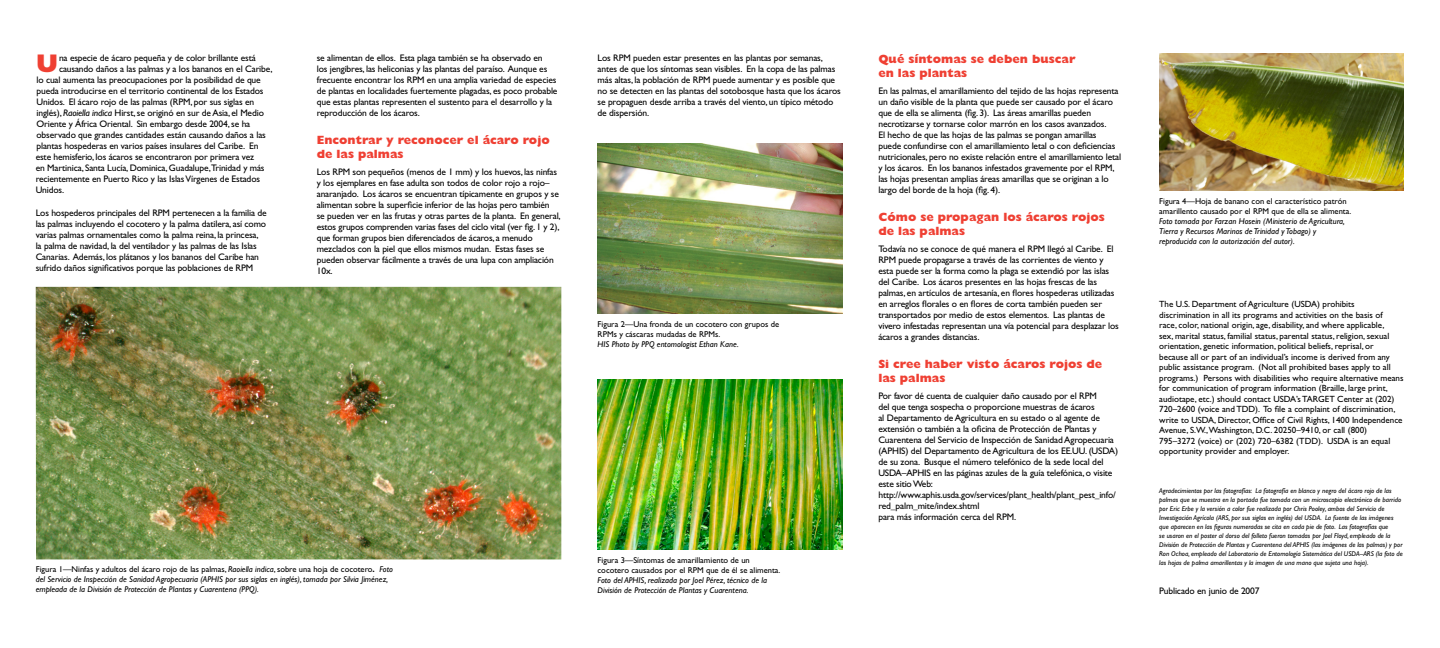
<style>
.page{position:relative;width:1440px;height:648px;background:#fff}
.page>*{position:absolute;margin:0;border:0;box-sizing:border-box;transform-origin:0 0}
.Body_Text_Drop_Cap_p{font:800 25.6px "Gill Sans";color:#ef4033}
._1st_degree_subhead{font:800 12px/14px "Gill Sans";color:#ef4033}
.Body_Text{font:9.5px/11px "Gill Sans";letter-spacing:-.015em;color:#000}
.Body_Text_Drop_Cap_p-2{font:9.5px "Gill Sans";letter-spacing:-.015em;color:#000}
.Antidiscrimination_p{font:9px/10.5px "Gill Sans";color:#000}
.Photo_captions{font:italic 8.5px/10px "Gill Sans";color:#000}
.Photo_captions-2{font:8.5px/10px "Gill Sans";color:#000}
.photo_credits{font:italic 7px/9px "Gill Sans";color:#000}
.s1{font-style:italic}
.s2{font-style:normal}
.s3{font-weight:700;font-style:normal}
</style>
<div class="page">
<img style="left:598px;top:380px;width:244px;height:170px">
<img style="left:1159px;top:54px;width:245px;height:137px">
<img style="left:36px;top:287px;width:525px;height:272px">
<img style="left:598px;top:144px;width:244px;height:170px">
<p class="Body_Text_Drop_Cap_p" style="left:36px;top:49px;width:23px">U</p>
<p class="Body_Text_Drop_Cap_p-2" style="left:59px;top:52px;width:198px">na especie de ácaro pequeña y de color brillante está</p>
<p class="Body_Text_Drop_Cap_p-2" style="left:59px;top:63px;width:215px">causando daños a las palmas y a los bananos en el Caribe,</p>
<p class="Body_Text_Drop_Cap_p-2" style="left:36px;top:74px;width:226px">lo cual aumenta las preocupaciones por la posibilidad de que</p>
<p class="Body_Text_Drop_Cap_p-2" style="left:36px;top:85px;width:229px">pueda introducirse en el territorio continental de los Estados</p>
<p class="Body_Text_Drop_Cap_p-2" style="left:36px;top:96px;width:219px">Unidos. El ácaro rojo de las palmas (RPM, por sus siglas en</p>
<p class="Body_Text_Drop_Cap_p-2" style="left:36px;top:107px;width:229px">inglés), <span class="s1">Raoiella indica</span> Hirst, se originó en sur de Asia, el Medio</p>
<p class="Body_Text_Drop_Cap_p-2" style="left:36px;top:118px;width:215px">Oriente y África Oriental. Sin embargo desde 2004, se ha</p>
<p class="Body_Text_Drop_Cap_p-2" style="left:36px;top:129px;width:231px">observado que grandes cantidades están causando daños a las</p>
<p class="Body_Text_Drop_Cap_p-2" style="left:36px;top:140px;width:223px">plantas hospederas en varios países insulares del Caribe. En</p>
<p class="Body_Text_Drop_Cap_p-2" style="left:36px;top:151px;width:220px">este hemisferio, los ácaros se encontraron por primera vez</p>
<p class="Body_Text_Drop_Cap_p-2" style="left:36px;top:162px;width:230px">en Martinica, Santa Lucía, Dominica, Guadalupe,Trinidad y más</p>
<p class="Body_Text_Drop_Cap_p-2" style="left:36px;top:173px;width:226px">recientemente en Puerto Rico y las Islas Vírgenes de Estados</p>
<p class="Body_Text_Drop_Cap_p-2" style="left:36px;top:184px;width:30px">Unidos.</p>
<p class="Body_Text" style="left:36px;top:207px;width:233px">Los hospederos principales del RPM pertenecen a la familia de las palmas incluyendo el cocotero y la palma datilera, así como varias palmas ornamentales como la palma reina, la princesa, la palma de navidad, la del ventilador y las palmas de las Islas Canarias. Además, los plátanos y los bananos del Caribe han sufrido daños significativos porque las poblaciones de RPM</p>
<p class="Body_Text" style="left:317px;top:52px;width:242px">se alimentan de ellos. Esta plaga también se ha observado en<br>los jengibres, las heliconias y las plantas del paraíso. Aunque es frecuente encontrar los RPM en una amplia variedad de especies de plantas en localidades fuertemente plagadas, es poco probable que estas plantas representen el sustento para el desarrollo y la reproducción de los ácaros.</p>
<p class="_1st_degree_subhead" style="left:317px;top:133px;width:234px">Encontrar y reconocer el ácaro rojo de las palmas</p>
<p class="Body_Text" style="left:317px;top:166px;width:245px">Los RPM son pequeños (menos de 1 mm) y los huevos, las ninfas y los ejemplares en fase adulta son todos de color rojo a rojo– anaranjado. Los ácaros se encuentran típicamente en grupos y se alimentan sobre la superficie inferior de las hojas pero también<br>se pueden ver en las frutas y otras partes de la planta. En general, estos grupos comprenden varias fases del ciclo vital (ver fig. 1 y 2), que forman grupos bien diferenciados de ácaros, a menudo mezclados con la piel que ellos mismos mudan. Estas fases se pueden observar fácilmente a través de una lupa con ampliación 10x.</p>
<p class="Photo_captions" style="left:36px;top:564px;width:359px"><span class="s2">Figura 1—Ninfas y adultos del ácaro rojo de las palmas,</span> Raoiella indica<span class="s2">, sobre una hoja de cocotero</span><span class="s3">.</span> Foto del Servicio de Inspección de Sanidad Agropecuaria (APHIS por sus siglas en inglés), tomada por Silvia Jiménez, empleada de la División de Protección de Plantas y Cuarentena (PPQ).</p>
<p class="Body_Text" style="left:598px;top:52px;width:245px">Los RPM pueden estar presentes en las plantas por semanas, antes de que los síntomas sean visibles. En la copa de las palmas más altas, la población de RPM puede aumentar y es posible que no se detecten en las plantas del sotobosque hasta que los ácaros se propaguen desde arriba a través del viento, un típico método de dispersión.</p>
<p class="_1st_degree_subhead" style="left:878px;top:52px;width:199px">Qué síntomas se deben buscar en las plantas</p>
<p class="Body_Text" style="left:878px;top:85px;width:244px">En las palmas, el amarillamiento del tejido de las hojas representa un daño visible de la planta que puede ser causado por el ácaro que de ella se alimenta (fig. 3). Las áreas amarillas pueden necrotizarse y tornarse color marrón en los casos avanzados.<br>El hecho de que las hojas de las palmas se pongan amarillas puede confundirse con el amarillamiento letal o con deficiencias nutricionales, pero no existe relación entre el amarillamiento letal y los ácaros. En los bananos infestados gravemente por el RPM, las hojas presentan amplias áreas amarillas que se originan a lo largo del borde de la hoja (fig. 4).</p>
<p class="_1st_degree_subhead" style="left:878px;top:210px;width:228px">Cómo se propagan los ácaros rojos de las palmas</p>
<p class="Body_Text" style="left:878px;top:243px;width:242px">Todavía no se conoce de qué manera el RPM llegó al Caribe. El RPM puede propagarse a través de las corrientes de viento y esta puede ser la forma como la plaga se extendió por las islas del Caribe. Los ácaros presentes en las hojas frescas de las palmas, en artículos de artesanía, en flores hospederas utilizadas en arreglos florales o en flores de corta también pueden ser transportados por medio de estos elementos. Las plantas de vivero infestadas representan una vía potencial para desplazar los ácaros a grandes distancias.</p>
<p class="_1st_degree_subhead" style="left:878px;top:357px;width:225px">Si cree haber visto ácaros rojos de las palmas</p>
<p class="Body_Text" style="left:878px;top:390px;width:241px">Por favor dé cuenta de cualquier daño causado por el RPM<br>del que tenga sospecha o proporcione muestras de ácaros<br>al Departamento de Agricultura en su estado o al agente de extensión o también a la oficina de Protección de Plantas y Cuarentena del Servicio de Inspección de Sanidad Agropecuaria (APHIS) del Departamento de Agricultura de los EE.UU. (USDA) de su zona. Busque el número telefónico de la sede local del USDA–APHIS en las páginas azules de la guía telefónica, o visite este sitio Web: http://www.aphis.usda.gov/services/plant_health/plant_pest_info/ red_palm_mite/index.shtml<br>para más información cerca del RPM.</p>
<p class="Photo_captions-2" style="left:598px;top:319px;width:183px">Figura 2—Una fronda de un cocotero con grupos de<br>RPMs y cáscaras mudadas de RPMs.<br><span class="s1">HIS Photo by PPQ entomologist Ethan Kane.</span></p>
<p class="Photo_captions" style="left:598px;top:555px;width:184px"><span class="s2">Figura 3—Síntomas de amarillamiento de un cocotero causados por el RPM que de él se alimenta.<br></span>Foto del APHIS, realizada por Joel Pérez, técnico de la División de Protección de Plantas y Cuarentena.</p>
<p class="Photo_captions" style="left:1159px;top:196px;width:194px"><span class="s2">Figura 4—Hoja de banano con el característico patrón amarillento causado por el RPM que de ella se alimenta.<br></span>Foto tomada por Farzan Hosein (Ministerio de Agricultura, Tierra y Recursos Marinos de Trinidad y Tobago) y reproducida con la autorización del autor).</p>
<p class="Antidiscrimination_p" style="left:1159px;top:299px;width:246px">The U.S. Department of Agriculture (USDA) prohibits discrimination in all its programs and activities on the basis of<br>race, color, national origin, age, disability, and where applicable,<br>sex, marital status, familial status, parental status, religion, sexual orientation, genetic information, political beliefs, reprisal, or because all or part of an individual’s income is derived from any public assistance program. (Not all prohibited bases apply to all programs.) Persons with disabilities who require alternative means for communication of program information (Braille, large print, audiotape, etc.) should contact USDA’s TARGET Center at (202)<br>720–2600 (voice and TDD). To file a complaint of discrimination, write to USDA, Director, Office of Civil Rights, 1400 Independence Avenue, S.W.,Washington, D.C. 20250–9410, or call (800)<br>795–3272 (voice) or (202) 720–6382 (TDD). USDA is an equal opportunity provider and employer.</p>
<p class="photo_credits" style="left:1159px;top:486px;width:245px">Agradecimientos por las fotografías: La fotografía en blanco y negro del ácaro rojo de las palmas que se muestra en la portada fue tomada con un microscopio electrónico de barrido por Eric Erbe y la versión a color fue realizada por Chris Pooley, ambos del Servicio de Investigación Agrícola (ARS, por sus siglas en inglés) del USDA. La fuente de las imágenes que aparecen en las figuras numeradas se cita en cada pie de foto. Las fotografías que<br>se usaron en el poster al dorso del folleto fueron tomadas por Joel Floyd, empleado de la División de Protección de Plantas y Cuarentena del APHIS (las imágenes de las palmas) y por Ron Ochoa, empleado del Laboratorio de Entomología Sistemática del USDA–ARS (la foto de las hojas de palma amarillentas y la imagen de una mano que sujeta una hoja).</p>
<p class="Body_Text" style="left:1159px;top:585px;width:102px">Publicado en junio de 2007</p>
</div>
